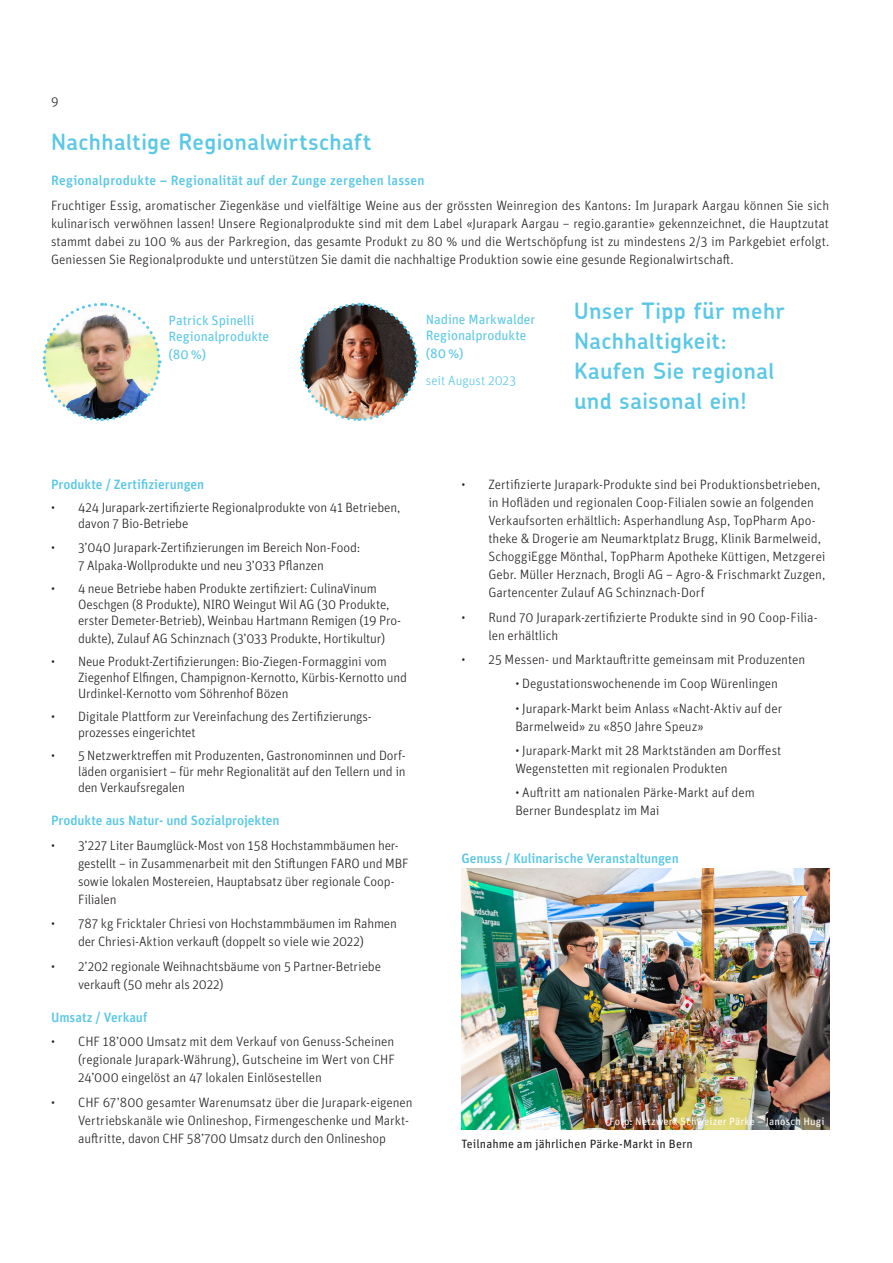
<style>
.page{position:relative;width:893px;height:1263px;background:#fff}
.page>*{position:absolute;margin:0;border:0;box-sizing:border-box;transform-origin:0 0}
._01_TITEL_INHALT_Chevin{font:600 22.5px/30px "Chevin";letter-spacing:.02em;color:#5ac8e6}
._01_ZWISCHENTITEL_Unit{font:600 22.5px "Chevin";letter-spacing:.02em;color:#5ac8e6}
._01_LAUFTEXT_Unit{font:300 13.5px/18px "Unit OT";letter-spacing:-.01em;color:#231f20}
._00_RÜCKSEITE_Unit{font:500 13.5px "Unit OT";color:#5ac8e6}
._00_RÜCKSEITE_Unit-2{font:13.5px/16.2px "Unit OT";letter-spacing:-.005em;color:#5ac8e6}
._01_ZWISCHENTITEL_Unit-2{font:500 13.5px "Unit OT";letter-spacing:.02em;color:#5ac8e6}
._01_LAUFTEXT_Unit-2{font:500 13.5px "Unit OT";letter-spacing:-.005em;color:#5ac8e6}
._00_RÜCKSEITE_Unit-3{font:300 13.5px "Unit OT";color:#5ac8e6}
._01_LEAD2_UnitSLab{font:12px "Unit OT";letter-spacing:.01em;color:#231f20}
._01_LEAD2_UnitSLab-2{font:10.5px "Unit OT";letter-spacing:.015em;color:#fff}
</style>
<div class="page">
<img style="left:42px;top:302px;width:120px;height:119px">
<img style="left:299px;top:302px;width:120px;height:119px">
<img style="left:461px;top:868px;width:368px;height:261px">
<p class="_01_LAUFTEXT_Unit" style="left:51px;top:93px;width:9px">9</p>
<p class="_01_ZWISCHENTITEL_Unit" style="left:51px;top:128px;width:322px">Nachhaltige Regionalwirtschaft</p>
<p class="_01_ZWISCHENTITEL_Unit-2" style="left:51px;top:172px;width:375px">Regionalprodukte – Regionalität auf der Zunge zergehen lassen</p>
<p class="_01_LAUFTEXT_Unit" style="left:51px;top:196px;width:780px;text-align:justify">Fruchtiger Essig, aromatischer Ziegenkäse und vielfältige Weine aus der grössten Weinregion des Kantons: Im Jurapark Aargau können Sie sich kulinarisch verwöhnen lassen! Unsere Regionalprodukte sind mit dem Label «Jurapark Aargau – regio.garantie» gekennzeichnet, die Hauptzutat stammt dabei zu 100 % aus der Parkregion, das gesamte Produkt zu 80 % und die Wertschöpfung ist zu mindestens 2/3 im Parkgebiet erfolgt.<br>Geniessen Sie Regionalprodukte und unterstützen Sie damit die nachhaltige Produktion sowie eine gesunde Regionalwirtschaft.</p>
<p class="_00_RÜCKSEITE_Unit-2" style="left:169px;top:312px;width:102px">Patrick Spinelli<br>Regionalprodukte</p>
<p class="_00_RÜCKSEITE_Unit-2" style="left:169px;top:346px;width:39px">(80%)</p>
<p class="_00_RÜCKSEITE_Unit-2" style="left:426px;top:311px;width:111px">Nadine Markwalder<br>Regionalprodukte</p>
<p class="_00_RÜCKSEITE_Unit-2" style="left:426px;top:345px;width:39px">(80%)</p>
<p class="_00_RÜCKSEITE_Unit-3" style="left:426px;top:372px;width:92px">seit August 2023</p>
<p class="_01_TITEL_INHALT_Chevin" style="left:574px;top:296px;width:212px">Unser Tipp für mehr<br>Nachhaltigkeit:<br>Kaufen Sie regional und saisonal ein!</p>
<p class="_00_RÜCKSEITE_Unit" style="left:51px;top:476px;width:155px">Produkte / Zertifizierungen</p>
<p class="_01_LAUFTEXT_Unit" style="left:78px;top:499px;width:324px;line-height:16.2px;text-indent:-27px">• 424 Jurapark-zertifizierte Regionalprodukte von 41 Betrieben, davon 7 Bio-Betriebe</p>
<p class="_01_LAUFTEXT_Unit" style="left:78px;top:539px;width:284px;text-indent:-27px">• 3’040 Jurapark-Zertifizierungen im Bereich Non-Food:<br>7 Alpaka-Wollprodukte und neu 3’033 Pflanzen</p>
<p class="_01_LAUFTEXT_Unit" style="left:78px;top:580px;width:325px;line-height:16.2px;text-indent:-27px">• 4 neue Betriebe haben Produkte zertifiziert: CulinaVinum<br>Oeschgen (8 Produkte), NIRO Weingut Wil AG (30 Produkte, erster Demeter-Betrieb), Weinbau Hartmann Remigen (19 Pro-</p>
<p class="_01_LAUFTEXT_Unit" style="left:78px;top:630px;width:309px">dukte), Zulauf AG Schinznach (3’033 Produkte, Hortikultur)</p>
<p class="_01_LAUFTEXT_Unit" style="left:78px;top:653px;width:330px;line-height:16.2px;text-indent:-27px">• Neue Produkt-Zertifizierungen: Bio-Ziegen-Formaggini vom<br>Ziegenhof Elfingen, Champignon-Kernotto, Kürbis-Kernotto und<br>Urdinkel-Kernotto vom Söhrenhof Bözen</p>
<p class="_01_LAUFTEXT_Unit" style="left:78px;top:708px;width:295px;line-height:16.2px;text-indent:-27px">• Digitale Plattform zur Vereinfachung des Zertifizierungs&shy;prozesses eingerichtet</p>
<p class="_01_LAUFTEXT_Unit" style="left:78px;top:747px;width:329px;line-height:16.2px;text-align:justify;text-indent:-27px">• 5 Netzwerktreffen mit Produzenten, Gastronominnen und Dorf&shy;läden organisiert – für mehr Regionalität auf den Tellern und in den Verkaufsregalen</p>
<p class="_00_RÜCKSEITE_Unit" style="left:51px;top:812px;width:230px">Produkte aus Natur- und Sozialprojekten</p>
<p class="_01_LAUFTEXT_Unit" style="left:78px;top:836px;width:332px;text-indent:-27px">• 3’227 Liter Baumglück-Most von 158 Hochstammbäumen her&shy;gestellt – in Zusammenarbeit mit den Stiftungen FARO und MBF sowie lokalen Mostereien, Hauptabsatz über regionale Coop-Filialen</p>
<p class="_01_LAUFTEXT_Unit" style="left:51px;top:914px;width:347px;text-align:center">• 787 kg Fricktaler Chriesi von Hochstammbäumen im Rahmen der Chriesi-Aktion verkauft (doppelt so viele wie 2022)</p>
<p class="_01_LAUFTEXT_Unit" style="left:78px;top:957px;width:305px;text-indent:-27px">• 2’202 regionale Weihnachtsbäume von 5 Partner-Betriebe verkauft (50 mehr als 2022)</p>
<p class="_00_RÜCKSEITE_Unit" style="left:51px;top:1008px;width:98px">Umsatz / Verkauf</p>
<p class="_01_LAUFTEXT_Unit" style="left:78px;top:1033px;width:318px;text-align:justify;text-indent:-27px">• CHF 18’000 Umsatz mit dem Verkauf von Genuss-Scheinen (regionale Jurapark-Währung), Gutscheine im Wert von CHF 24’000 eingelöst an 47 lokalen Einlösestellen</p>
<p class="_01_LAUFTEXT_Unit" style="left:78px;top:1093px;width:336px;text-indent:-27px">• CHF 67’800 gesamter Warenumsatz über die Jurapark-eigenen<br>Vertriebskanäle wie Onlineshop, Firmengeschenke und Markt&shy;auftritte, davon CHF 58’700 Umsatz durch den Onlineshop</p>
<p class="_01_LAUFTEXT_Unit" style="left:488px;top:475px;width:339px;text-indent:-27px">• Zertifizierte Jurapark-Produkte sind bei Produktionsbetrieben, in Hofläden und regionalen Coop-Filialen sowie an folgenden Verkaufsorten erhältlich: Asperhandlung Asp, TopPharm Apo&shy;theke &amp; Drogerie am Neumarktplatz Brugg, Klinik Barmelweid, SchoggiEgge Mönthal, TopPharm Apotheke Küttigen, Metzgerei Gebr. Müller Herznach, Brogli AG – Agro-&amp; Frischmarkt Zuzgen, Gartencenter Zulauf AG Schinznach-Dorf</p>
<p class="_01_LAUFTEXT_Unit" style="left:488px;top:608px;width:331px;text-indent:-27px">• Rund 70 Jurapark-zertifizierte Produkte sind in 90 Coop-Filia&shy;len erhältlich</p>
<p class="_01_LAUFTEXT_Unit" style="left:461px;top:650px;width:345px">• 25 Messen- und Marktauftritte gemeinsam mit Produzenten</p>
<p class="_01_LAUFTEXT_Unit" style="left:515px;top:675px;width:264px">• Degustationswochenende im Coop Würenlingen</p>
<p class="_01_LAUFTEXT_Unit" style="left:515px;top:699px;width:268px">• Jurapark-Markt beim Anlass «Nacht-Aktiv auf der<br>Barmelweid» zu «850 Jahre Speuz»</p>
<p class="_01_LAUFTEXT_Unit" style="left:515px;top:741px;width:268px">• Jurapark-Markt mit 28 Marktständen am Dorffest<br>Wegenstetten mit regionalen Produkten</p>
<p class="_01_LAUFTEXT_Unit" style="left:515px;top:784px;width:241px">• Auftritt am nationalen Pärke-Markt auf dem<br>Berner Bundesplatz im Mai</p>
<p class="_01_LAUFTEXT_Unit-2" style="left:461px;top:849px;width:219px">Genuss / Kulinarische Veranstaltungen</p>
<p class="_01_LEAD2_UnitSLab-2" style="left:610px;top:1115px;width:217px">Foto: Netzwerk Schweizer Pärke – Janosch Hugi</p>
<p class="_01_LEAD2_UnitSLab" style="left:461px;top:1136px;width:233px">Teilnahme am jährlichen Pärke-Markt in Bern</p>
</div>
